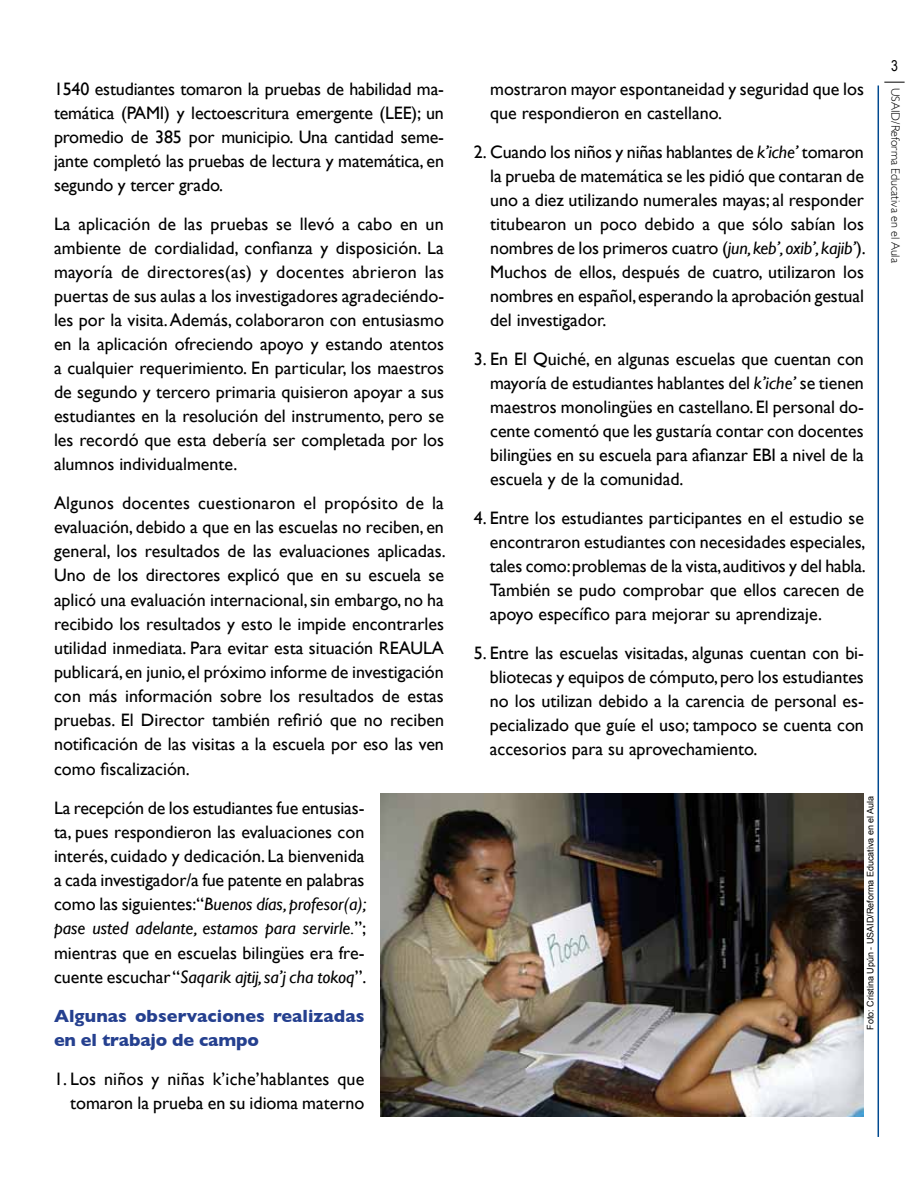
<style>
.page{position:relative;width:918px;height:1188px;background:#fff}
.page>*{position:absolute;margin:0;border:0;box-sizing:border-box;transform-origin:0 0}
.t1{font:18px/24px "Gill Sans";color:#000;text-align:justify}
.t2{font:700 18px/24.2px "Gill Sans";letter-spacing:.005em;color:#25408f}
.t3{font:15px "Arial Narrow";color:#000}
.t4{font:300 12px "Gill Sans";color:#000}
.t5{font:9px "Arial";color:#000}
.s1{font-style:italic}
</style>
<div class="page">
<svg style="left:884px;top:82px;width:21px;height:1px"></svg>
<hr style="left:878px;top:86px;width:1px;height:1051px;background:#004990">
<img style="left:380px;top:793px;width:484px;height:324px">
<p class="t1" style="left:54px;top:77px;width:392px">1540 estudiantes tomaron la pruebas de habilidad ma&shy;temática (PAMI) y lectoescritura emergente (LEE); un promedio de 385 por municipio. Una cantidad seme&shy;jante completó las pruebas de lectura y matemática, en segundo y tercer grado.</p>
<p class="t1" style="left:54px;top:212px;width:392px">La aplicación de las pruebas se llevó a cabo en un ambiente de cordialidad, confianza y disposición. La mayoría de directores(as) y docentes abrieron las puertas de sus aulas a los investigadores agradeciéndo&shy;les por la visita. Además, colaboraron con entusiasmo en la aplicación ofreciendo apoyo y estando atentos a cualquier requerimiento. En particular, los maestros de segundo y tercero primaria quisieron apoyar a sus estudiantes en la resolución del instrumento, pero se les recordó que esta debería ser completada por los alumnos individualmente.</p>
<p class="t1" style="left:54px;top:491px;width:393px">Algunos docentes cuestionaron el propósito de la evaluación, debido a que en las escuelas no reciben, en general, los resultados de las evaluaciones aplicadas.<br>Uno de los directores explicó que en su escuela se aplicó una evaluación internacional, sin embargo, no ha recibido los resultados y esto le impide encontrarles utilidad inmediata. Para evitar esta situación REAULA publicará, en junio, el próximo informe de investigación con más información sobre los resultados de estas pruebas. El Director también refirió que no reciben notificación de las visitas a la escuela por eso las ven como fiscalización.</p>
<p class="t1" style="left:54px;top:795px;width:314px">La recepción de los estudiantes fue entusias&shy;ta, pues respondieron las evaluaciones con interés, cuidado y dedicación. La bienvenida a cada investigador/a fue patente en palabras como las siguientes:“<span class="s1">Buenos días, profesor(a); pase usted adelante, estamos para servirle.</span>”; mientras que en escuelas bilingües era fre&shy;cuente escuchar “<span class="s1">Saqarik ajtij, sa’j cha tokoq</span>”.</p>
<p class="t2" style="left:54px;top:1004px;width:312px">Algunas observaciones realizadas en el trabajo de campo</p>
<p class="t1" style="left:54px;top:1067px;width:312px;text-align:right">1. Los niños y niñas k’iche’hablantes que tomaron la prueba en su idioma materno</p>
<p class="t1" style="left:490px;top:77px;width:375px">mostraron mayor espontaneidad y seguridad que los que respondieron en castellano.</p>
<p class="t1" style="left:490px;top:140px;width:377px;text-indent:-16px">2. Cuando los niños y niñas hablantes de <span class="s1">k’iche’</span> tomaron la prueba de matemática se les pidió que contaran de uno a diez utilizando numerales mayas; al responder titubearon un poco debido a que sólo sabían los nombres de los primeros cuatro (<span class="s1">jun, keb’, oxib’, kajib’</span>).<br>Muchos de ellos, después de cuatro, utilizaron los nombres en español, esperando la aprobación gestual del investigador.</p>
<p class="t1" style="left:490px;top:347px;width:375px;text-indent:-16px">3. En El Quiché, en algunas escuelas que cuentan con mayoría de estudiantes hablantes del <span class="s1">k’iche’</span> se tienen maestros monolingües en castellano. El personal do&shy;cente comentó que les gustaría contar con docentes bilingües en su escuela para afianzar EBI a nivel de la escuela y de la comunidad.</p>
<p class="t1" style="left:490px;top:506px;width:377px;text-indent:-16px">4. Entre los estudiantes participantes en el estudio se encontraron estudiantes con necesidades especiales, tales como: problemas de la vista, auditivos y del habla.<br>También se pudo comprobar que ellos carecen de apoyo específico para mejorar su aprendizaje.</p>
<p class="t1" style="left:490px;top:641px;width:376px;text-indent:-16px">5. Entre las escuelas visitadas, algunas cuentan con bi&shy;bliotecas y equipos de cómputo, pero los estudiantes no los utilizan debido a la carencia de personal es&shy;pecializado que guíe el uso; tampoco se cuenta con accesorios para su aprovechamiento.</p>
<p class="t5" style="left:864px;top:1030px;width:236px;rotate:-90deg">Foto: Cristina Upún - USAID/Reforma Educativa en el Aula</p>
<p class="t3" style="left:891px;top:55px;width:8px">3</p>
<p class="t4" style="left:902px;top:88px;width:176px;rotate:90deg">USAID/Reforma Educativa en el Aula</p>
</div>
